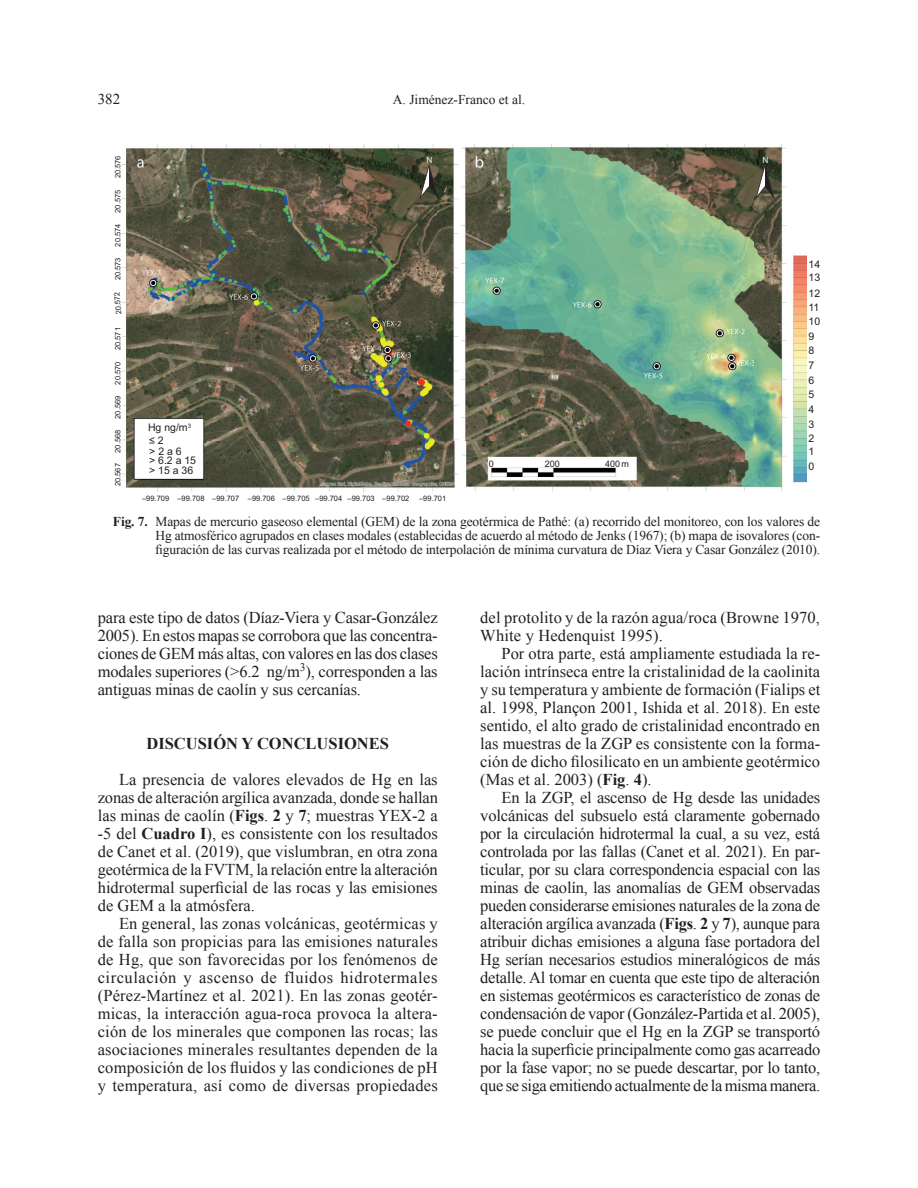
<style>
.page{position:relative;width:918px;height:1188px;background:#fff}
.page>*{position:absolute;margin:0;border:0;box-sizing:border-box;transform-origin:0 0}
.Parrafo_ESP{font:16.5px/18px "Times New Roman";color:#231f20;text-align:justify}
.Parrafo_ESP_final_largo{font:16.5px/18px "Times New Roman";letter-spacing:-.01em;color:#231f20;text-align:justify}
.TituloTexto{font:700 16.5px "Times New Roman";color:#231f20}
.t1{font:15px "Times New Roman";color:#231f20}
.Pie_de_figura{font:13.5px/14.4px "Times New Roman";letter-spacing:-.01em;color:#231f20;text-align:justify}
.t2{font:10.5px/14.4px "Arial";color:#231f20}
.t3{font:9px "Arial";color:#231f20}
.t4{font:9px "Myriad Pro";color:#fff}
.t5{font:7.5px "Arial";color:#231f20}
.s1{font-weight:700}
.s2{font-style:italic}
</style>
<div class="page">
<img style="left:122px;top:145px;width:685px;height:347px">
<svg style="left:419px;top:164px;width:20px;height:35px"></svg>
<svg style="left:755px;top:164px;width:20px;height:35px"></svg>
<p class="t1" style="left:98px;top:89px;width:24px">382</p>
<p class="Pie_de_figura" style="left:393px;top:92px;width:134px">A. Jiménez-Franco et al.</p>
<p class="t5" style="left:113px;top:178px;width:24px;rotate:-90deg">20.576</p>
<p class="t5" style="left:113px;top:213px;width:24px;rotate:-90deg">20.575</p>
<p class="t5" style="left:113px;top:247px;width:24px;rotate:-90deg">20.574</p>
<p class="t5" style="left:113px;top:280px;width:24px;rotate:-90deg">20.573</p>
<p class="t5" style="left:114px;top:315px;width:24px;rotate:-96deg">20.572</p>
<p class="t5" style="left:113px;top:350px;width:24px;rotate:-90deg">20.571</p>
<p class="t5" style="left:113px;top:385px;width:24px;rotate:-90deg">20.570</p>
<p class="t5" style="left:113px;top:419px;width:24px;rotate:-90deg">20.569</p>
<p class="t5" style="left:113px;top:453px;width:24px;rotate:-90deg">20.568</p>
<p class="t5" style="left:113px;top:486px;width:24px;rotate:-90deg">20.567</p>
<p class="t2" style="left:148px;top:420px;width:45px">Hg ng/m<sup>3</sup></p>
<p class="t4" style="left:426px;top:155px;width:7px">N</p>
<p class="t4" style="left:762px;top:155px;width:7px">N</p>
<p class="t2" style="left:149px;top:436px;width:48px;line-height:9.9px">≤ 2<br>&gt; 2 a 6<br>&gt; 6.2 a 15 &gt; 15 a 36</p>
<p class="t5" style="left:177px;top:494px;width:234px">–99.708 –99.707 –99.706 –99.705 –99.704 –99.703 –99.702</p>
<p class="t5" style="left:419px;top:494px;width:29px">–99.701</p>
<p class="t5" style="left:142px;top:494px;width:29px">–99.709</p>
<p class="t3" style="left:489px;top:458px;width:7px">0</p>
<p class="t3" style="left:545px;top:458px;width:17px">200</p>
<p class="t3" style="left:605px;top:458px;width:25px">400 m</p>
<p class="t2" style="left:809px;top:257px;width:13px;line-height:13.6px">14<br>13</p>
<p class="t2" style="left:809px;top:286px;width:13px;line-height:14px;text-align:justify">12<br>11<br>10</p>
<p class="t2" style="left:809px;top:329px;width:7px;line-height:14px">9<br>8</p>
<p class="t2" style="left:809px;top:357px;width:7px;line-height:15.6px">7<br>6</p>
<p class="t2" style="left:809px;top:387px;width:7px;text-align:justify">5<br>4<br>3<br>2<br>1</p>
<p class="t2" style="left:809px;top:459px;width:7px">0</p>
<p class="Pie_de_figura" style="left:155px;top:514px;width:666px;text-indent:-43px"><span class="s1">Fig. 7.</span> Mapas de mercurio gaseoso elemental (GEM) de la zona geotérmica de Pathé: (a) recorrido del monitoreo, con los valores de Hg atmosférico agrupados en clases modales (establecidas de acuerdo al método de Jenks (1967); (b) mapa de isovalores (con&shy;figuración de las curvas realizada por el método de interpolación de mínima curvatura de Díaz Viera y Casar González (2010).</p>
<p class="Parrafo_ESP_final_largo" style="left:98px;top:608px;width:341px">para este tipo de datos (Díaz-Viera y Casar-González 2005). En estos mapas se corrobora que las concentra&shy;ciones de GEM más altas, con valores en las dos clases modales superiores (&gt;6.2 ng/m<sup>3</sup>), corresponden a las antiguas minas de caolín y sus cercanías.</p>
<h2 class="TituloTexto" style="left:146px;top:732px;width:244px">DISCUSIÓN Y CONCLUSIONES</h2>
<p class="Parrafo_ESP" style="left:98px;top:771px;width:342px;text-indent:21px">La presencia de valores elevados de Hg en las zonas de alteración argílica avanzada, donde se hallan las minas de caolín (<span class="s1">Figs</span>. <span class="s1">2</span> y <span class="s1">7</span>; muestras YEX-2 a <span class="s2">-</span>5 del <span class="s1">Cuadro I</span>), es consistente con los resultados de Canet et al. (2019), que vislumbran, en otra zona geotérmica de la FVTM, la relación entre la alteración hidrotermal superficial de las rocas y las emisiones de GEM a la atmósfera.</p>
<p class="Parrafo_ESP" style="left:98px;top:915px;width:342px;text-indent:21px">En general, las zonas volcánicas, geotérmicas y de falla son propicias para las emisiones naturales de Hg, que son favorecidas por los fenómenos de circulación y ascenso de fluidos hidrotermales (Pérez-Martínez et al. 2021). En las zonas geotér&shy;micas, la interacción agua-roca provoca la altera&shy;ción de los minerales que componen las rocas; las asociaciones minerales resultantes dependen de la composición de los fluidos y las condiciones de pH y temperatura, así como de diversas propiedades</p>
<p class="Parrafo_ESP" style="left:480px;top:608px;width:341px">del protolito y de la razón agua/roca (Browne 1970,<br>White y Hedenquist 1995).</p>
<p class="Parrafo_ESP" style="left:480px;top:644px;width:342px;text-indent:21px">Por otra parte, está ampliamente estudiada la re&shy;lación intrínseca entre la cristalinidad de la caolinita y su temperatura y ambiente de formación (Fialips et al. 1998, Plançon 2001, Ishida et al. 2018). En este sentido, el alto grado de cristalinidad encontrado en las muestras de la ZGP es consistente con la forma&shy;ción de dicho filosilicato en un ambiente geotérmico (Mas et al. 2003) (<span class="s1">Fig</span>. <span class="s1">4</span>).</p>
<p class="Parrafo_ESP" style="left:480px;top:788px;width:342px;text-indent:21px">En la ZGP, el ascenso de Hg desde las unidades volcánicas del subsuelo está claramente gobernado por la circulación hidrotermal la cual, a su vez, está controlada por las fallas (Canet et al. 2021). En par&shy;ticular, por su clara correspondencia espacial con las minas de caolín, las anomalías de GEM observadas pueden considerarse emisiones naturales de la zona de alteración argílica avanzada (<span class="s1">Figs</span>. <span class="s1">2</span> y <span class="s1">7</span>), aunque para atribuir dichas emisiones a alguna fase portadora del Hg serían necesarios estudios mineralógicos de más detalle. Al tomar en cuenta que este tipo de alteración en sistemas geotérmicos es característico de zonas de condensación de vapor (González-Partida et al. 2005), se puede concluir que el Hg en la ZGP se transportó hacia la superficie principalmente como gas acarreado por la fase vapor; no se puede descartar, por lo tanto, que se siga emitiendo actualmente de la misma manera.</p>
</div>
